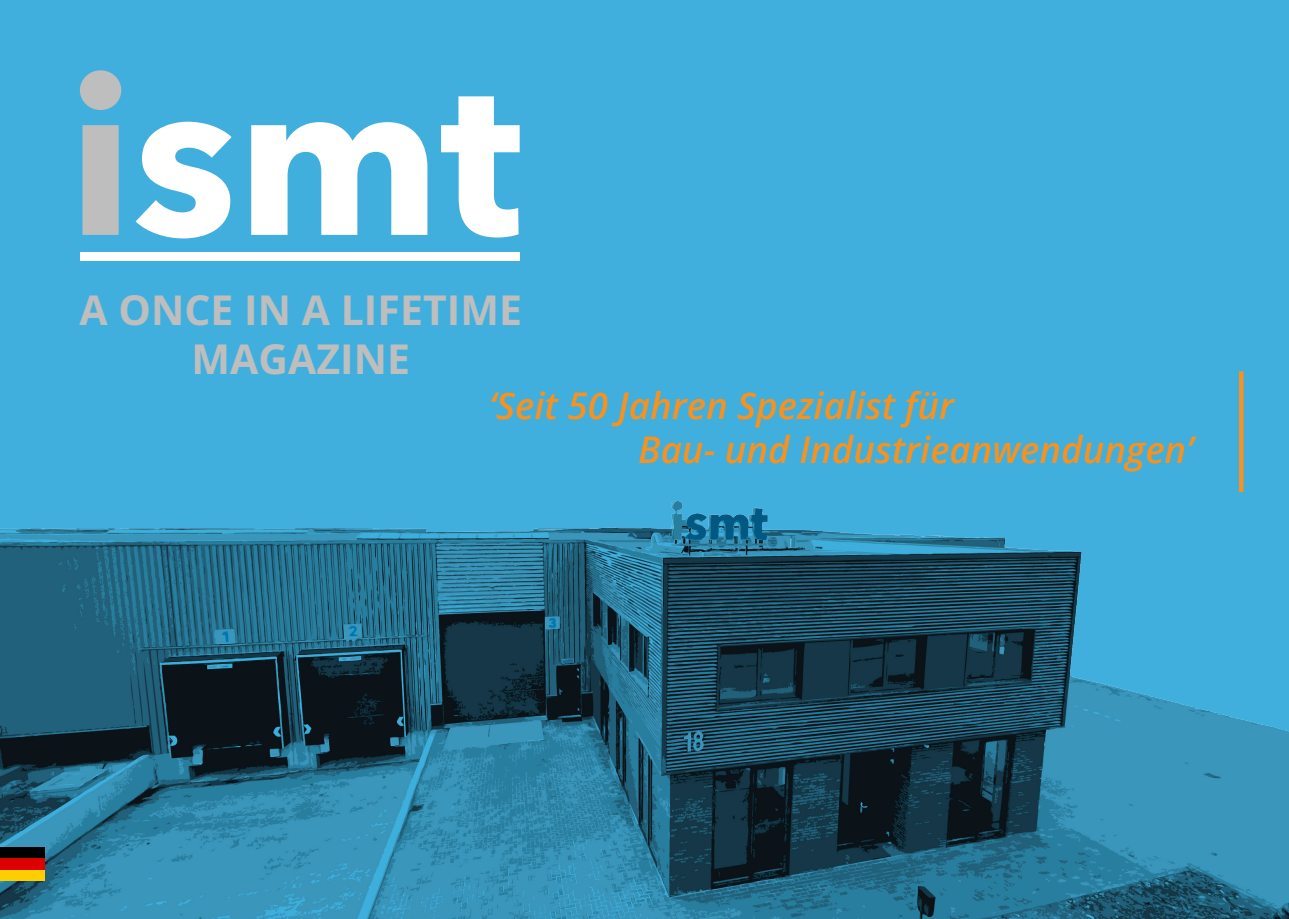
<style>
.page{position:relative;width:1289px;height:919px;background:#fff}
.page>*{position:absolute;margin:0;border:0;box-sizing:border-box;transform-origin:0 0}
.t1{font:700 220.05px "Avenir Next LT Pro";color:#fff}
.t2{font:700 40.95px "Open Sans";color:#bfbebe}
.t3{font:italic 600 36.75px "Open Sans";color:#f59222}
.s1{color:#bfbebe}
</style>
<div class="page">
<div style="left:0;top:0;width:1288px;height:918px;background:#41afdd"></div>
<img style="left:0;top:501px;width:1288px;height:417px">
<div style="left:0;top:847px;width:45px;height:11px;background:#000"></div>
<div style="left:0;top:869px;width:45px;height:11px;background:#ffce00"></div>
<div style="left:0;top:858px;width:45px;height:11px;background:#d00"></div>
<div style="left:80px;top:252px;width:440px;height:9px;background:#fff"></div>
<div style="left:1238px;top:371px;width:5px;height:121px;background:#f59222"></div>
<p class="t1" style="left:68px;top:23px;width:456px"><span class="s1">i</span>smt</p>
<p class="t2" style="left:80px;top:282px;width:444px">A ONCE IN A LIFETIME</p>
<p class="t2" style="left:191px;top:331px;width:220px">MAGAZINE</p>
<p class="t3" style="left:489px;top:380px;width:466px">‘Seit 50 Jahren Spezialist für</p>
<p class="t3" style="left:638px;top:424px;width:556px">Bau- und Industrieanwendungen’</p>
</div>
